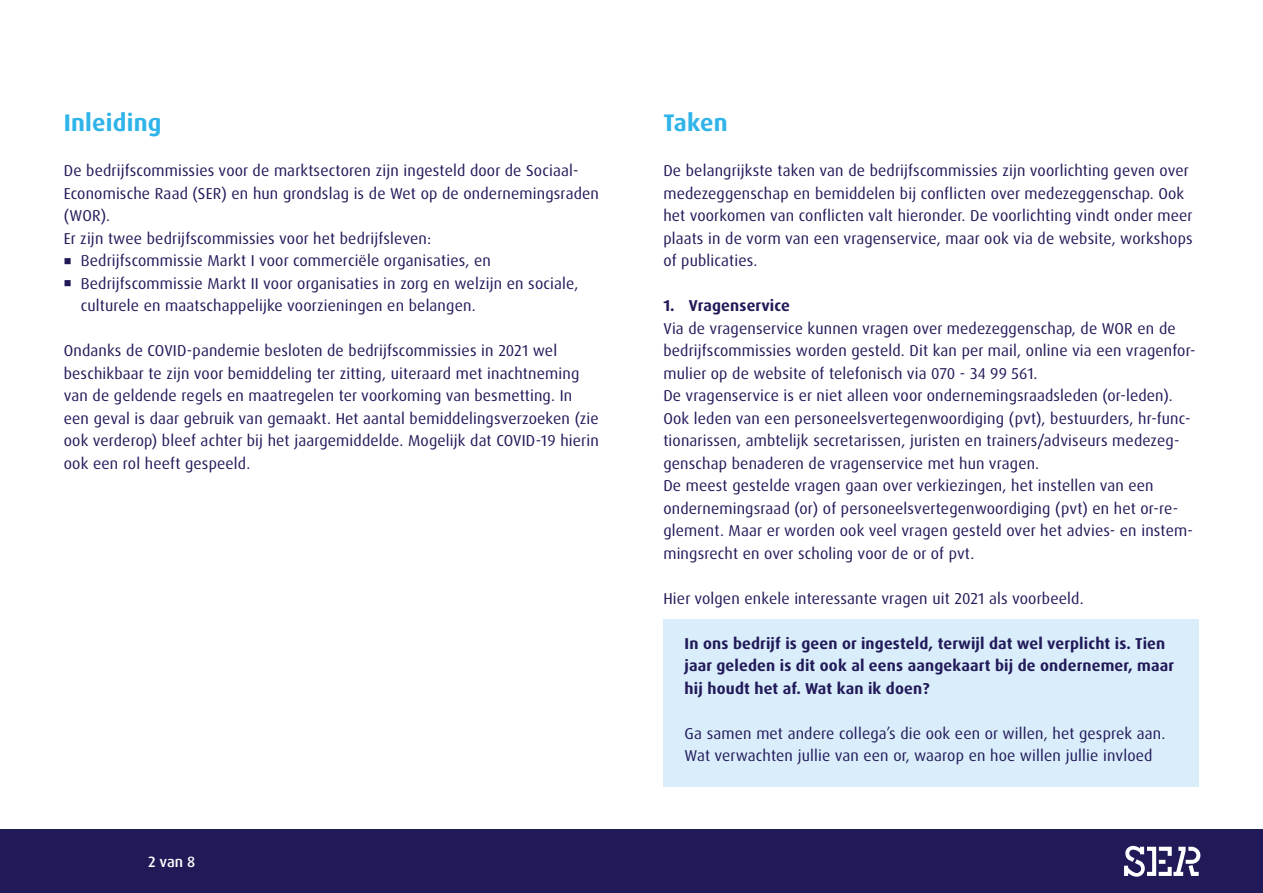
<style>
.page{position:relative;width:1263px;height:893px;background:#fff}
.page>*{position:absolute;margin:0;border:0;box-sizing:border-box;transform-origin:0 0}
.t1{font:700 24px "Dax OT";letter-spacing:.01em;color:#2fb4e9}
.t2{font:15.75px/22.5px "Dax OT";letter-spacing:.01em;color:#211a59}
.t3{font:700 15.75px/22.5px "Dax OT";letter-spacing:.01em;color:#211a59}
.t4{font:500 15px "Dax OT";color:#fff}
</style>
<div class="page">
<div style="left:0;top:829px;width:1263px;height:64px;background:#211a59"></div>
<svg style="left:1124px;top:846px;width:76px;height:31px"></svg>
<div style="left:663px;top:619px;width:536px;height:168px;background:#daedfb"></div>
<h1 class="t1" style="left:64px;top:108px;width:99px">Inleiding</h1>
<p class="t2" style="left:64px;top:160px;width:516px">De bedrijfscommissies voor de marktsectoren zijn ingesteld door de Sociaal-</p>
<p class="t2" style="left:64px;top:182px;width:537px">Economische Raad (SER) en hun grondslag is de Wet op de ondernemingsraden</p>
<p class="t2" style="left:64px;top:205px;width:48px">(WOR).</p>
<p class="t2" style="left:64px;top:227px;width:369px">Er zijn twee bedrijfscommissies voor het bedrijfsleven:</p>
<p class="t2" style="left:81px;top:250px;width:412px">Bedrijfscommissie Markt I voor commerciële organisaties, en</p>
<p class="t2" style="left:81px;top:272px;width:499px">Bedrijfscommissie Markt II voor organisaties in zorg en welzijn en sociale,</p>
<p class="t2" style="left:81px;top:295px;width:396px">culturele en maatschappelijke voorzieningen en belangen.</p>
<p class="t2" style="left:64px;top:340px;width:537px">Ondanks de COVID-pandemie besloten de bedrijfscommissies in 2021 wel beschikbaar te zijn voor bemiddeling ter zitting, uiteraard met inachtneming van de geldende regels en maatregelen ter voorkoming van besmetting. In een geval is daar gebruik van gemaakt. Het aantal bemiddelingsverzoeken (zie ook verderop) bleef achter bij het jaargemiddelde. Mogelijk dat COVID-19 hierin ook een rol heeft gespeeld.</p>
<p class="t4" style="left:148px;top:852px;width:49px">2 van 8</p>
<h1 class="t1" style="left:663px;top:108px;width:66px">Taken</h1>
<p class="t2" style="left:663px;top:160px;width:531px">De belangrijkste taken van de bedrijfscommissies zijn voorlichting geven over medezeggenschap en bemiddelen bij conflicten over medezeggenschap. Ook het voorkomen van conflicten valt hieronder. De voorlichting vindt onder meer plaats in de vorm van een vragenservice, maar ook via de website, workshops of publicaties.</p>
<p class="t3" style="left:663px;top:295px;width:128px">1. Vragenservice</p>
<p class="t2" style="left:663px;top:317px;width:534px">Via de vragenservice kunnen vragen over medezeggenschap, de WOR en de bedrijfscommissies worden gesteld. Dit kan per mail, online via een vragenfor&shy;mulier op de website of telefonisch via 070 - 34 99 561.<br>De vragenservice is er niet alleen voor ondernemingsraadsleden (or-leden).<br>Ook leden van een personeelsvertegenwoordiging (pvt), bestuurders, hr-func&shy;tionarissen, ambtelijk secretarissen, juristen en trainers/adviseurs medezeg&shy;genschap benaderen de vragenservice met hun vragen.<br>De meest gestelde vragen gaan over verkiezingen, het instellen van een ondernemingsraad (or) of personeelsvertegenwoordiging (pvt) en het or-re&shy;glement. Maar er worden ook veel vragen gesteld over het advies- en instem&shy;mingsrecht en over scholing voor de or of pvt.</p>
<p class="t2" style="left:663px;top:587px;width:422px">Hier volgen enkele interessante vragen uit 2021 als voorbeeld.</p>
<p class="t3" style="left:685px;top:632px;width:491px">In ons bedrijf is geen or ingesteld, terwijl dat wel verplicht is. Tien jaar geleden is dit ook al eens aangekaart bij de ondernemer, maar hij houdt het af. Wat kan ik doen?</p>
<p class="t2" style="left:685px;top:722px;width:482px">Ga samen met andere collega’s die ook een or willen, het gesprek aan.<br>Wat verwachten jullie van een or, waarop en hoe willen jullie invloed</p>
</div>
